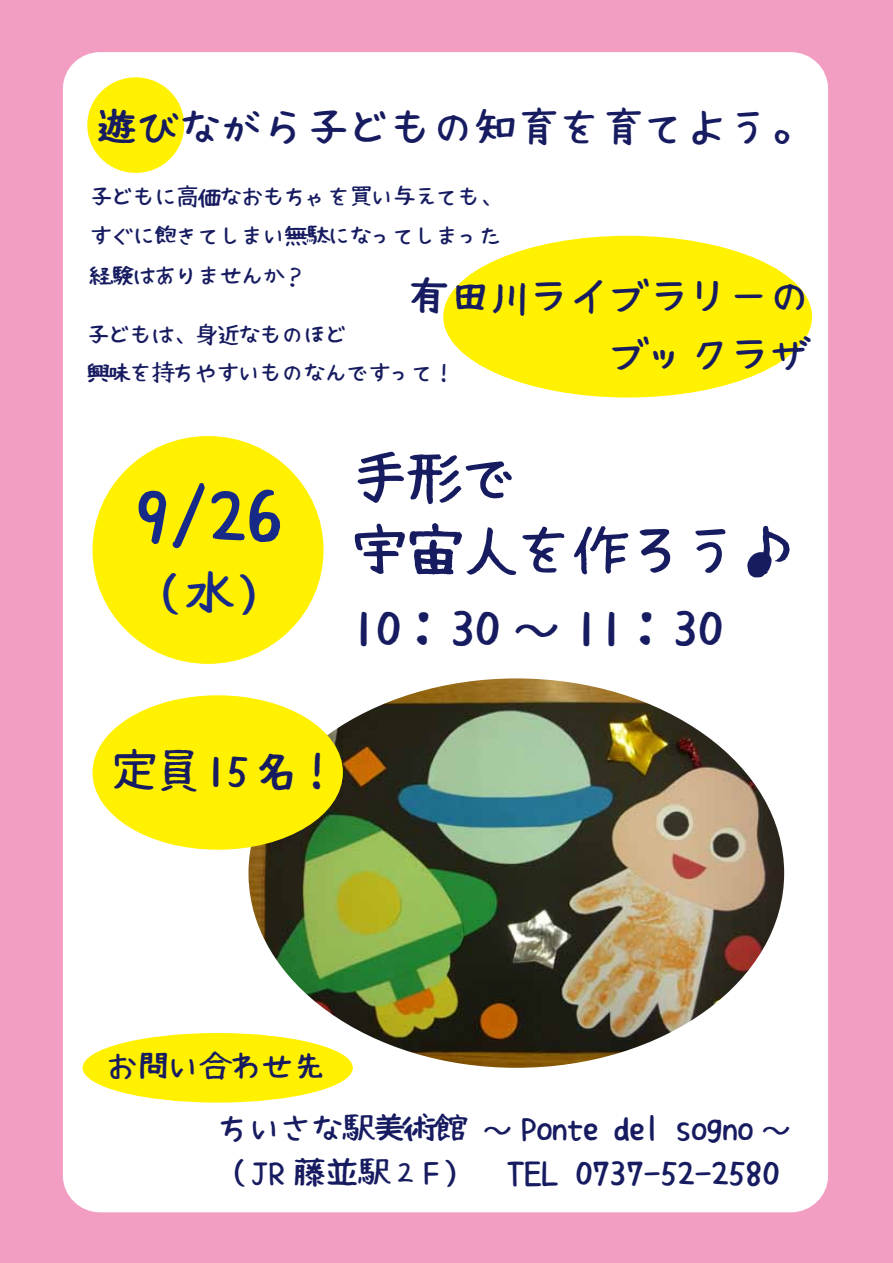
<style>
.page{position:relative;width:893px;height:1263px;background:#f19ec2}
.page>*{position:absolute;margin:0;border:0;box-sizing:border-box;transform-origin:0 0}
.t1{font:73.2px "Hanazome Font";color:#172a88}
.t2{font:54.9px/73.2px "Hanazome Font";color:#171c61}
.t3{font:48.75px "Hanazome Font";color:#171c61}
.t4{font:45.75px "Hanazome Font";color:#172a88}
.t5{font:42.75px "Hanazome Font";color:#171c61}
.t6{font:39.6px "Hanazome Font";letter-spacing:.05em;color:#171c61}
.t7{font:39.6px/58.1px "Hanazome Font";color:#171c61;text-align:right}
.t8{font:33.6px "Hanazome Font";color:#171c61}
.t9{font:30.45px "Hanazome Font";color:#171c61}
.t10{font:21.3px/39.6px "Hanazome Font";color:#171c61}
.s1{font-size:30.45px}
</style>
<div class="page">
<div style="left:63px;top:52px;width:765px;height:1160px;background:#fff;border-radius:37px"></div>
<div style="left:83px;top:1033px;width:270px;height:69px;background:#fff100;border-radius:50%"></div>
<img style="left:248px;top:678px;width:536px;height:390px">
<div style="left:443px;top:236px;width:369px;height:161px;background:#fff100;border-radius:50%"></div>
<div style="left:87px;top:77px;width:97px;height:96px;background:#fff100;border-radius:50%"></div>
<div style="left:92px;top:436px;width:232px;height:228px;background:#fff100;border-radius:50%"></div>
<div style="left:92px;top:695px;width:251px;height:155px;background:#fff100;border-radius:50%"></div>
<h3 class="t6" style="left:97px;top:104px;width:717px">遊びながら子どもの知育を育てよう。</h3>
<p class="t10" style="left:91px;top:176px;width:413px;text-align:justify">子どもに高価なおもちゃを買い与えても、すぐに飽きてしまい無駄になってしまった経験はありませんか？</p>
<h3 class="t7" style="left:409px;top:268px;width:404px">有田川ライブラリーのブックラザ</h3>
<p class="t10" style="left:88px;top:316px;width:370px;line-height:37.3px">子どもは、身近なものほど<br>興味を持ちやすいものなんですって！</p>
<h1 class="t1" style="left:134px;top:472px;width:150px">9/26</h1>
<h3 class="t4" style="left:140px;top:567px;width:141px">（水）</h3>
<h2 class="t2" style="left:351px;top:441px;width:447px">手形で<br>宇宙人を作ろう♪</h2>
<h3 class="t3" style="left:351px;top:599px;width:373px">10：30 ～ 11：30</h3>
<h3 class="t5" style="left:113px;top:745px;width:229px">定員 15名！</h3>
<h3 class="t9" style="left:107px;top:1049px;width:218px">お問い合わせ先</h3>
<h3 class="t9" style="left:220px;top:1111px;width:574px">ちいさな駅美術館 ～ Ponte del sogno ～</h3>
<h3 class="t8" style="left:220px;top:1153px;width:562px"><span class="s1">（JR 藤並駅２F）　</span> TEL 0737-52-2580</h3>
</div>
